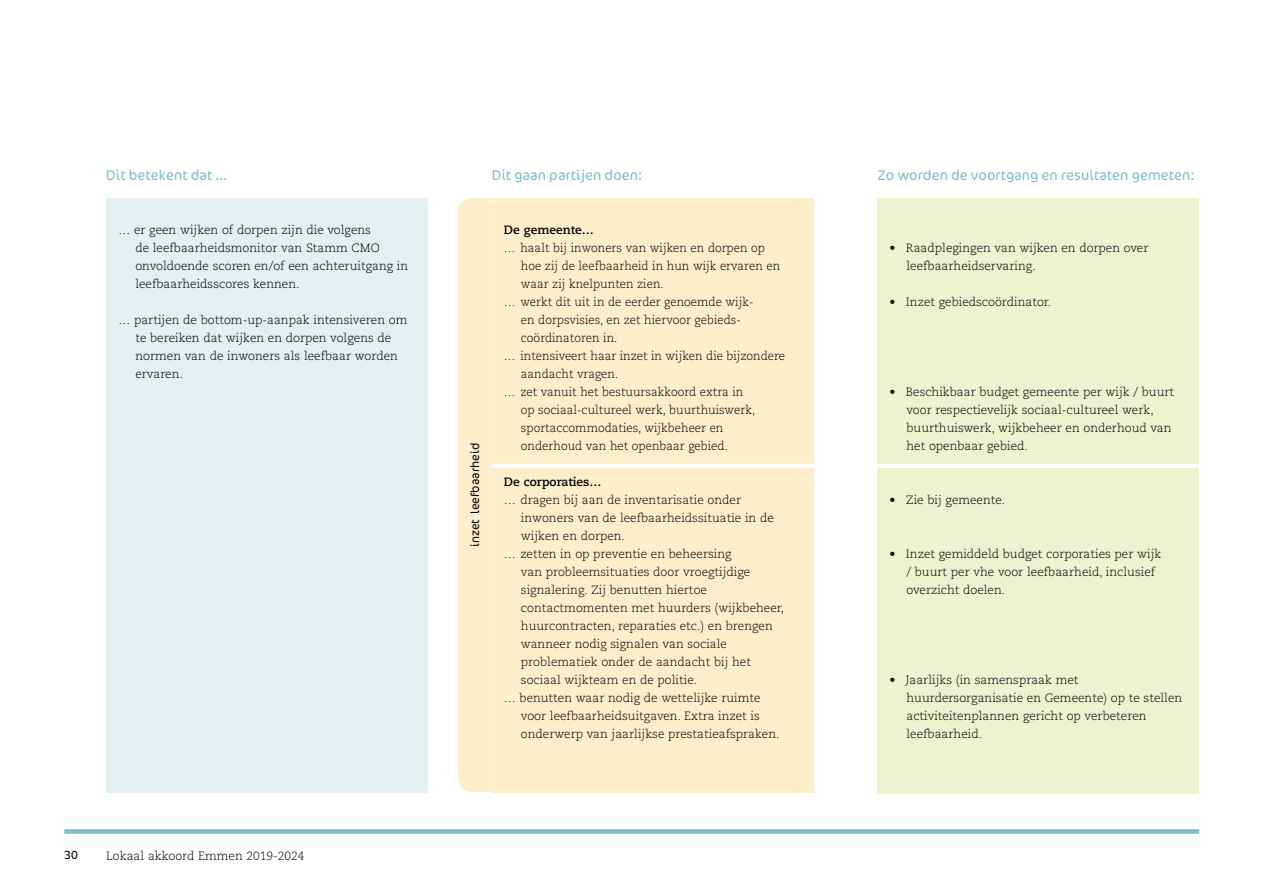
<style>
.page{position:relative;width:1263px;height:893px;background:#fff}
.page>*{position:absolute;margin:0;border:0;box-sizing:border-box;transform-origin:0 0}
.t1{font:300 14.25px "Cocon";color:#7bbec7}
.t2{font:300 12px/18px "Caecilia LT Std";color:#000}
.t3{font:700 12px "Caecilia LT Std";color:#000}
.t4{font:300 12px "Cocon";color:#000}
</style>
<div class="page">
<div style="left:64px;top:829px;width:1135px;height:5px;background:#7bbec7"></div>
<div style="left:106px;top:198px;width:322px;height:594px;background:#e3eff1"></div>
<div style="left:492px;top:198px;width:322px;height:594px;background:#ffeecb"></div>
<div style="left:877px;top:198px;width:322px;height:596px;background:#edf2d0"></div>
<hr style="left:435px;top:464px;width:780px;height:4px;background:#fff">
<div style="left:458px;top:198px;width:34px;height:594px;background:#ffeecb"></div>
<p class="t1" style="left:106px;top:167px;width:122px">Dit betekent dat …</p>
<p class="t1" style="left:492px;top:167px;width:152px">Dit gaan partijen doen:</p>
<p class="t1" style="left:877px;top:167px;width:319px">Zo worden de voortgang en resultaten gemeten:</p>
<p class="t2" style="left:135px;top:221px;width:274px;text-indent:-17px">… er geen wijken of dorpen zijn die volgens<br>de leefbaarheidsmonitor van Stamm CMO onvoldoende scoren en/of een achteruitgang in leefbaarheidsscores kennen.</p>
<p class="t2" style="left:135px;top:311px;width:274px;text-indent:-17px">… partijen de bottom-up-aanpak intensiveren om te bereiken dat wijken en dorpen volgens de normen van de inwoners als leefbaar worden ervaren.</p>
<p class="t4" style="left:64px;top:848px;width:15px">30</p>
<p class="t2" style="left:106px;top:847px;width:200px">Lokaal akkoord Emmen 2019-2024</p>
<p class="t4" style="left:468px;top:547px;width:106px;rotate:-90deg">inzet leefbaarheid</p>
<p class="t3" style="left:504px;top:223px;width:91px">De gemeente…</p>
<p class="t2" style="left:504px;top:239px;width:262px">… haalt bij inwoners van wijken en dorpen op</p>
<p class="t2" style="left:521px;top:257px;width:261px">hoe zij de leefbaarheid in hun wijk ervaren en</p>
<p class="t2" style="left:521px;top:275px;width:144px">waar zij knelpunten zien.</p>
<p class="t2" style="left:504px;top:293px;width:251px">… werkt dit uit in de eerder genoemde wijk-</p>
<p class="t2" style="left:521px;top:311px;width:221px">en dorpsvisies, en zet hiervoor gebieds-</p>
<p class="t2" style="left:521px;top:329px;width:98px">coördinatoren in.</p>
<p class="t2" style="left:504px;top:347px;width:283px">… intensiveert haar inzet in wijken die bijzondere</p>
<p class="t2" style="left:521px;top:365px;width:99px">aandacht vragen.</p>
<p class="t2" style="left:504px;top:383px;width:241px">… zet vanuit het bestuursakkoord extra in</p>
<p class="t2" style="left:521px;top:401px;width:236px">op sociaal-cultureel werk, buurthuiswerk,</p>
<p class="t2" style="left:521px;top:419px;width:204px">sportaccommodaties, wijkbeheer en</p>
<p class="t2" style="left:521px;top:437px;width:208px">onderhoud van het openbaar gebied.</p>
<p class="t3" style="left:504px;top:475px;width:99px">De corporaties…</p>
<p class="t2" style="left:504px;top:491px;width:239px">… dragen bij aan de inventarisatie onder</p>
<p class="t2" style="left:521px;top:509px;width:254px">inwoners van de leefbaarheidssituatie in de</p>
<p class="t2" style="left:521px;top:527px;width:106px">wijken en dorpen.</p>
<p class="t2" style="left:504px;top:545px;width:229px">… zetten in op preventie en beheersing</p>
<p class="t2" style="left:521px;top:563px;width:231px">van probleemsituaties door vroegtijdige</p>
<p class="t2" style="left:521px;top:581px;width:188px">signalering. Zij benutten hiertoe</p>
<p class="t2" style="left:521px;top:599px;width:265px">contactmomenten met huurders (wijkbeheer,</p>
<p class="t2" style="left:521px;top:617px;width:253px">huurcontracten, reparaties etc.) en brengen</p>
<p class="t2" style="left:521px;top:635px;width:208px">wanneer nodig signalen van sociale</p>
<p class="t2" style="left:521px;top:653px;width:232px">problematiek onder de aandacht bij het</p>
<p class="t2" style="left:521px;top:671px;width:177px">sociaal wijkteam en de politie.</p>
<p class="t2" style="left:504px;top:689px;width:258px">… benutten waar nodig de wettelijke ruimte</p>
<p class="t2" style="left:521px;top:707px;width:241px">voor leefbaarheidsuitgaven. Extra inzet is</p>
<p class="t2" style="left:521px;top:725px;width:260px">onderwerp van jaarlijkse prestatieafspraken.</p>
<p class="t2" style="left:906px;top:239px;width:244px;text-indent:-17px">• Raadplegingen van wijken en dorpen over leefbaarheidservaring.</p>
<p class="t2" style="left:889px;top:293px;width:163px">• Inzet gebiedscoördinator.</p>
<p class="t2" style="left:906px;top:383px;width:269px;text-indent:-17px">• Beschikbaar budget gemeente per wijk / buurt voor respectievelijk sociaal-cultureel werk, buurthuiswerk, wijkbeheer en onderhoud van het openbaar gebied.</p>
<p class="t2" style="left:889px;top:491px;width:117px">• Zie bij gemeente.</p>
<p class="t2" style="left:906px;top:545px;width:256px;text-indent:-17px">• Inzet gemiddeld budget corporaties per wijk / buurt per vhe voor leefbaarheid, inclusief overzicht doelen.</p>
<p class="t2" style="left:906px;top:671px;width:277px;text-indent:-17px">• Jaarlijks (in samenspraak met huurdersorganisatie en Gemeente) op te stellen activiteitenplannen gericht op verbeteren leefbaarheid.</p>
</div>
